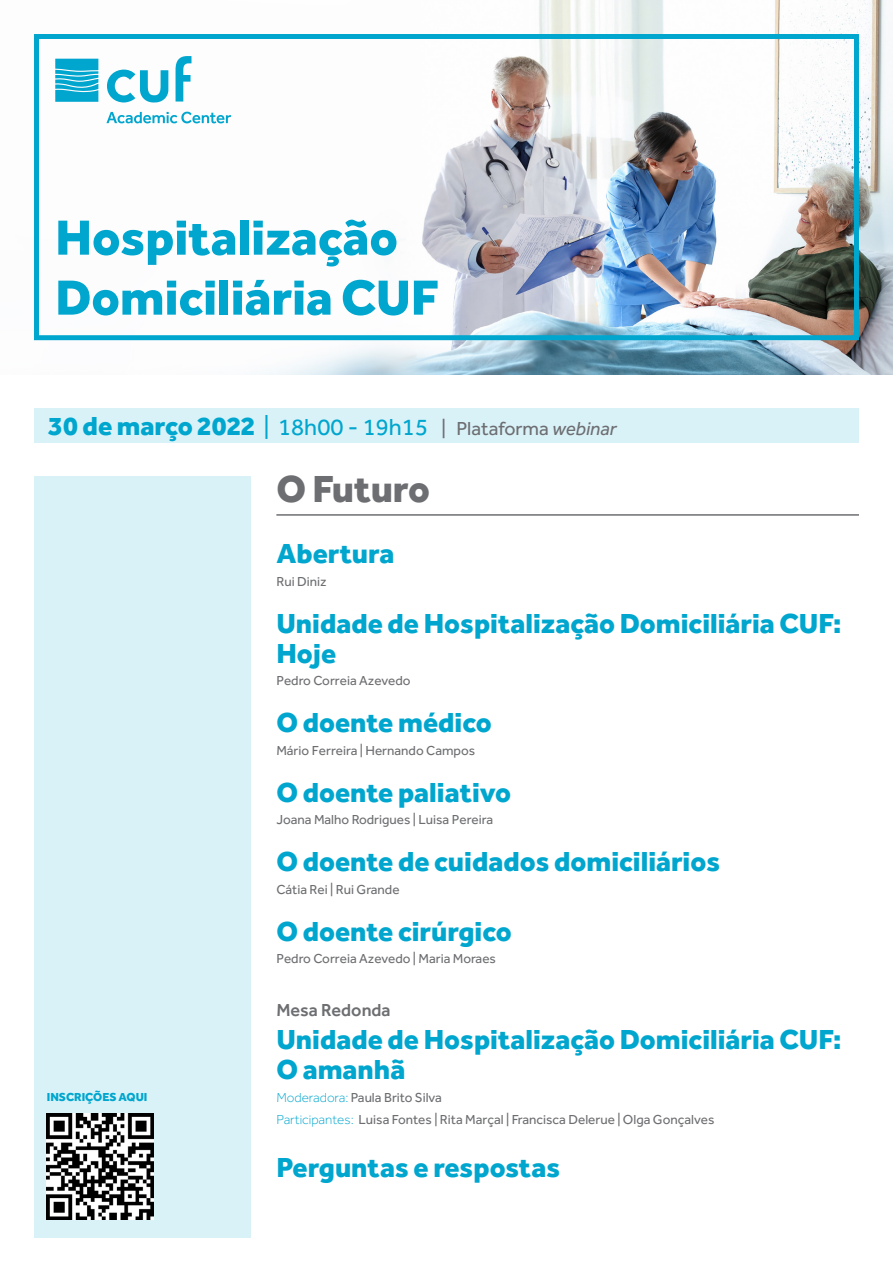
<style>
.page{position:relative;width:893px;height:1263px;background:#fff}
.page>*{position:absolute;margin:0;border:0;box-sizing:border-box;transform-origin:0 0}
.t1{font:800 51px/60px "Effra";color:#00a6ce}
.t2{font:800 39px "Effra";letter-spacing:-.01em;color:#6d6e71}
.t3{font:800 28.5px/30px "Effra";color:#00a6ce}
.t4{font:800 27px "Effra";color:#00a6ce}
.t5{font:500 18px "Effra";color:#6d6e71}
.t6{font:13.5px/22.5px "Effra";color:#6d6e71}
.t7{font:800 12px "Effra";color:#00a6ce}
.s1{font-weight:400;font-size:24px}
.s2{font-weight:400;font-size:19.5px;color:#6d6e71}
.s3{font-weight:400;font-style:italic;font-size:19.5px;color:#6d6e71}
.s4{font-weight:300;color:#00a6ce}
</style>
<div class="page">
<div style="left:34px;top:476px;width:217px;height:761px;background:#d9f2f8"></div>
<hr style="left:276px;top:514px;width:583px;height:2px;background:#6d6e71">
<div style="left:34px;top:408px;width:825px;height:34px;background:#d9f2f8"></div>
<img style="left:34px;top:0;width:859px;height:374px">
<img style="left:47px;top:1113px;width:106px;height:107px">
<div style="left:34px;top:34px;width:825px;height:306px;border:5px solid #00a6ce"></div>
<svg style="left:55px;top:59px;width:43px;height:43px;background:#24b2d4"></svg>
<svg style="left:176px;top:56px;width:15px;height:46px"></svg>
<svg style="left:107px;top:70px;width:61px;height:33px"></svg>
<svg style="left:106px;top:112px;width:125px;height:11px"></svg>
<h1 class="t1" style="left:55px;top:206px;width:385px">Hospitalização<br>Domiciliária CUF</h1>
<h3 class="t4" style="left:48px;top:409px;width:570px">30 de março 2022 <span class="s1">| 18h00 - 19h15</span> <span class="s2">| Plataforma</span> <span class="s3">webinar</span></h3>
<p class="t7" style="left:47px;top:1090px;width:102px">INSCRIÇÕES AQUI</p>
<h2 class="t2" style="left:276px;top:465px;width:155px">O Futuro</h2>
<h3 class="t3" style="left:276px;top:538px;width:120px">Abertura</h3>
<p class="t6" style="left:276px;top:570px;width:52px">Rui Diniz</p>
<h3 class="t3" style="left:276px;top:607px;width:567px">Unidade de Hospitalização Domiciliária CUF:<br>Hoje</h3>
<p class="t6" style="left:276px;top:669px;width:136px">Pedro Correia Azevedo</p>
<h3 class="t3" style="left:276px;top:707px;width:217px">O doente médico</h3>
<p class="t6" style="left:276px;top:739px;width:200px">Mário Ferreira | Hernando Campos</p>
<h3 class="t3" style="left:276px;top:776px;width:236px">O doente paliativo</h3>
<p class="t6" style="left:276px;top:808px;width:218px">Joana Malho Rodrigues | Luisa Pereira</p>
<h3 class="t3" style="left:276px;top:846px;width:445px">O doente de cuidados domiciliários</h3>
<p class="t6" style="left:276px;top:878px;width:125px">Cátia Rei | Rui Grande</p>
<h3 class="t3" style="left:276px;top:915px;width:237px">O doente cirúrgico</h3>
<p class="t6" style="left:276px;top:947px;width:221px">Pedro Correia Azevedo | Maria Moraes</p>
<h3 class="t5" style="left:276px;top:1000px;width:116px">Mesa Redonda</h3>
<h3 class="t3" style="left:276px;top:1024px;width:567px">Unidade de Hospitalização Domiciliária CUF:<br>O amanhã</h3>
<p class="t6" style="left:276px;top:1086px;width:439px"><span class="s4">Moderadora:</span> Paula Brito Silva<br><span class="s4">Participantes:</span> Luisa Fontes | Rita Marçal | Francisca Delerue | Olga Gonçalves</p>
<h3 class="t3" style="left:276px;top:1152px;width:285px">Perguntas e respostas</h3>
</div>
